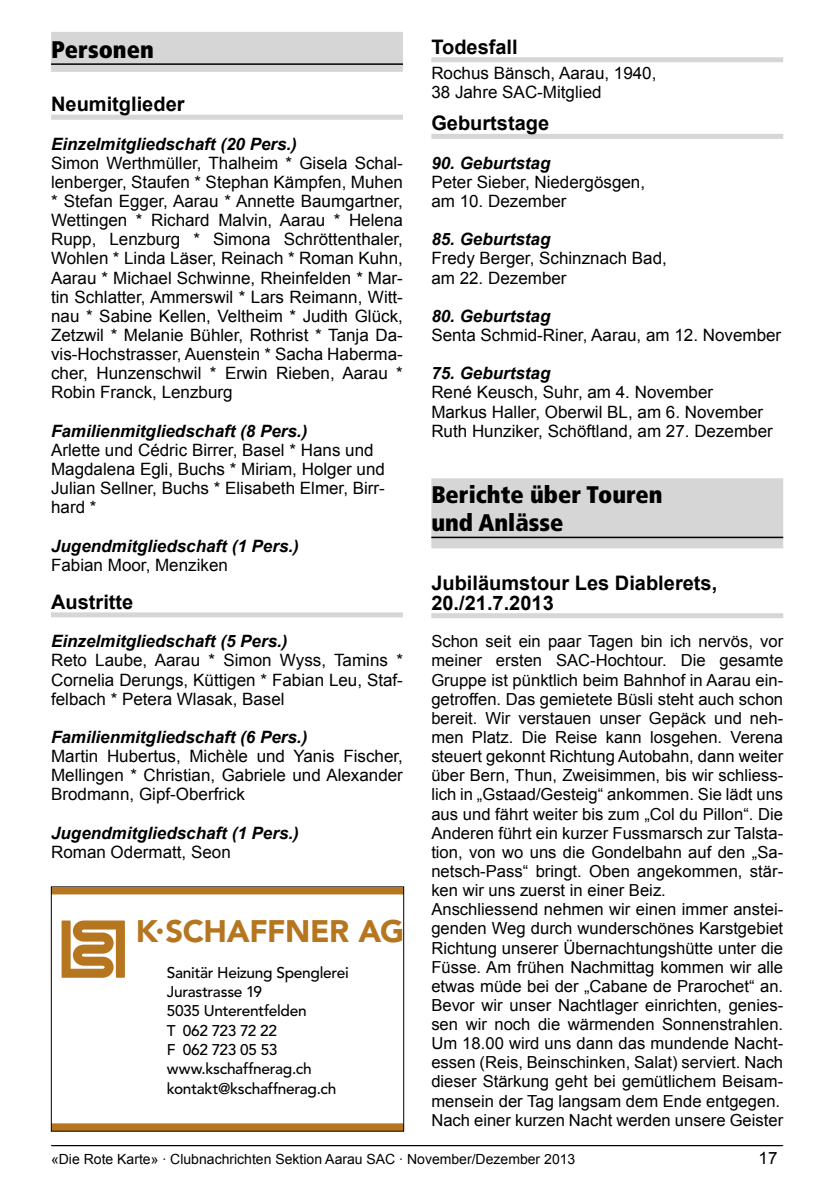
<style>
.page{position:relative;width:840px;height:1191px;background:#fff}
.page>*{position:absolute;margin:0;border:0;box-sizing:border-box;transform-origin:0 0}
.t1{font:900 31px "Avenir";letter-spacing:-.015em;color:#b6751f}
.t2{font:900 condensed 24px/28px "Frutiger LT Std";color:#000}
.t3{font:700 20px/20px "Arial";color:#000}
.t4{font:17px/19.2px "Arial";color:#000}
.t5{font:italic 700 17px "Arial";color:#000}
.t6{font:16.6px/19.2px "Arial";color:#000}
.t7{font:500 15.4px/19.4px "Avenir";letter-spacing:-.02em;color:#000}
.t8{font:14px "Arial";color:#000}
</style>
<div class="page">
<hr style="left:52px;top:1145px;width:730px;height:1px;background:#000">
<hr style="left:51px;top:1145px;width:730px;height:1px;background:#000">
<div style="left:51px;top:32px;width:352px;height:40px;background:#d6d6d6"></div>
<hr style="left:51px;top:63px;width:352px;height:2px;background:#000">
<div style="left:51px;top:115px;width:352px;height:5px;background:#d6d6d6"></div>
<div style="left:51px;top:612px;width:352px;height:5px;background:#d6d6d6"></div>
<div style="left:431px;top:57px;width:351px;height:5px;background:#d6d6d6"></div>
<div style="left:431px;top:134px;width:351px;height:5px;background:#d6d6d6"></div>
<div style="left:431px;top:478px;width:351px;height:70px;background:#d6d6d6"></div>
<hr style="left:431px;top:536px;width:351px;height:2px;background:#000">
<div style="left:431px;top:613px;width:351px;height:5px;background:#d6d6d6"></div>
<svg style="left:53px;top:888px;width:348px;height:241px"></svg>
<svg style="left:62px;top:920px;width:63px;height:57px"></svg>
<h2 class="t2" style="left:51px;top:35px;width:104px">Personen</h2>
<p class="t3" style="left:51px;top:95px;width:135px">Neumitglieder</p>
<p class="t5" style="left:51px;top:133px;width:247px">Einzelmitgliedschaft (20 Pers.)</p>
<p class="t4" style="left:51px;top:153px;width:353px;text-align:justify">Simon Werthmüller, Thalheim * Gisela Schal&shy;lenberger, Staufen * Stephan Kämpfen, Muhen * Stefan Egger, Aarau * Annette Baumgartner, Wettingen * Richard Malvin, Aarau * Helena Rupp, Lenzburg * Simona Schröttenthaler, Wohlen * Linda Läser, Reinach * Roman Kuhn, Aarau * Michael Schwinne, Rheinfelden * Mar&shy;tin Schlatter, Ammerswil * Lars Reimann, Witt&shy;nau * Sabine Kellen, Veltheim * Judith Glück, Zetzwil * Melanie Bühler, Rothrist * Tanja Da&shy;vis-Hochstrasser, Auenstein * Sacha Haberma&shy;cher, Hunzenschwil * Erwin Rieben, Aarau * Robin Franck, Lenzburg</p>
<p class="t5" style="left:51px;top:420px;width:258px">Familienmitgliedschaft (8 Pers.)</p>
<p class="t4" style="left:51px;top:440px;width:335px">Arlette und Cédric Birrer, Basel * Hans und Magdalena Egli, Buchs * Miriam, Holger und Julian Sellner, Buchs * Elisabeth Elmer, Birr&shy;hard *</p>
<p class="t5" style="left:51px;top:534px;width:249px">Jugendmitgliedschaft (1 Pers.)</p>
<p class="t4" style="left:51px;top:555px;width:178px">Fabian Moor, Menziken</p>
<p class="t3" style="left:51px;top:592px;width:84px">Austritte</p>
<p class="t5" style="left:51px;top:630px;width:238px">Einzelmitgliedschaft (5 Pers.)</p>
<p class="t4" style="left:51px;top:651px;width:353px;text-align:justify">Reto Laube, Aarau * Simon Wyss, Tamins * Cornelia Derungs, Küttigen * Fabian Leu, Staf&shy;felbach * Petera Wlasak, Basel</p>
<p class="t5" style="left:51px;top:726px;width:258px">Familienmitgliedschaft (6 Pers.)</p>
<p class="t4" style="left:51px;top:746px;width:353px;text-align:justify">Martin Hubertus, Michèle und Yanis Fischer, Mellingen * Christian, Gabriele und Alexander Brodmann, Gipf-Oberfrick</p>
<p class="t5" style="left:51px;top:821px;width:249px">Jugendmitgliedschaft (1 Pers.)</p>
<p class="t4" style="left:51px;top:842px;width:181px">Roman Odermatt, Seon</p>
<h1 class="t1" style="left:136px;top:913px;width:269px">K·SCHAFFNER AG</h1>
<p class="t7" style="left:167px;top:963px;width:183px">Sanitär Heizung Spenglerei<br>Jurastrasse 19<br>5035 Unterentfelden<br>T 062 723 72 22<br>F 062 723 05 53 www.kschaffnerag.ch kontakt@kschaffnerag.ch</p>
<p class="t3" style="left:431px;top:38px;width:88px">Todesfall</p>
<p class="t4" style="left:431px;top:63px;width:226px">Rochus Bänsch, Aarau, 1940,<br>38 Jahre SAC-Mitglied</p>
<p class="t3" style="left:431px;top:114px;width:119px">Geburtstage</p>
<p class="t5" style="left:431px;top:152px;width:121px">90. Geburtstag</p>
<p class="t4" style="left:431px;top:172px;width:215px">Peter Sieber, Niedergösgen, am 10. Dezember</p>
<p class="t5" style="left:431px;top:228px;width:121px">85. Geburtstag</p>
<p class="t4" style="left:431px;top:249px;width:237px">Fredy Berger, Schinznach Bad, am 22. Dezember</p>
<p class="t5" style="left:431px;top:305px;width:121px">80. Geburtstag</p>
<p class="t4" style="left:431px;top:325px;width:351px">Senta Schmid-Riner, Aarau, am 12. November</p>
<p class="t5" style="left:431px;top:362px;width:121px">75. Geburtstag</p>
<p class="t4" style="left:431px;top:383px;width:343px">René Keusch, Suhr, am 4. November<br>Markus Haller, Oberwil BL, am 6. November<br>Ruth Hunziker, Schöftland, am 27. Dezember</p>
<h2 class="t2" style="left:431px;top:480px;width:233px">Berichte über Touren und Anlässe</h2>
<p class="t3" style="left:431px;top:573px;width:287px">Jubiläumstour Les Diablerets,<br>20./21.7.2013</p>
<p class="t6" style="left:431px;top:632px;width:353px">Schon seit ein paar Tagen bin ich nervös, vor meiner ersten SAC-Hochtour. Die gesamte Gruppe ist pünktlich beim Bahnhof in Aarau ein&shy;getroffen. Das gemietete Büsli steht auch schon bereit. Wir verstauen unser Gepäck und neh&shy;men Platz. Die Reise kann losgehen. Verena steuert gekonnt Richtung Autobahn, dann weiter über Bern, Thun, Zweisimmen, bis wir schliess&shy;lich in „Gstaad/Gesteig“ ankommen. Sie lädt uns aus und fährt weiter bis zum „Col du Pillon“. Die Anderen führt ein kurzer Fussmarsch zur Talsta&shy;tion, von wo uns die Gondelbahn auf den „Sa&shy;netsch-Pass“ bringt. Oben angekommen, stär&shy;ken wir uns zuerst in einer Beiz.<br>Anschliessend nehmen wir einen immer anstei&shy;genden Weg durch wunderschönes Karstgebiet Richtung unserer Übernachtungshütte unter die Füsse. Am frühen Nachmittag kommen wir alle etwas müde bei der „Cabane de Prarochet“ an.<br>Bevor wir unser Nachtlager einrichten, genies&shy;sen wir noch die wärmenden Sonnenstrahlen.<br>Um 18.00 wird uns dann das mundende Nacht&shy;essen (Reis, Beinschinken, Salat) serviert. Nach dieser Stärkung geht bei gemütlichem Beisam&shy;mensein der Tag langsam dem Ende entgegen.<br>Nach einer kurzen Nacht werden unsere Geister</p>
<p class="t8" style="left:51px;top:1149px;width:525px">«Die Rote Karte» · Clubnachrichten Sektion Aarau SAC · November/Dezember 2013</p>
<p class="t4" style="left:758px;top:1148px;width:20px">17</p>
</div>
